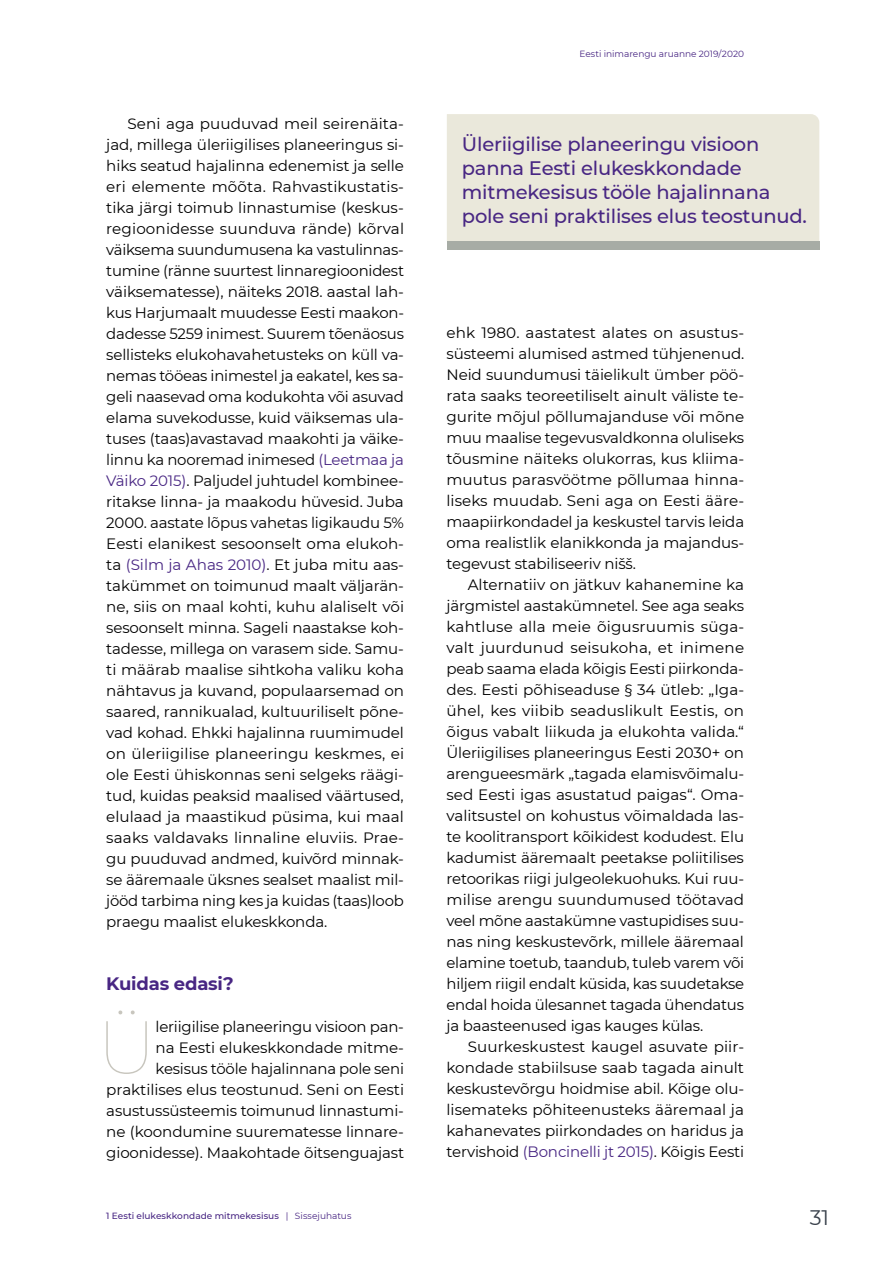
<style>
.page{position:relative;width:893px;height:1263px;background:#fff}
.page>*{position:absolute;margin:0;border:0;box-sizing:border-box;transform-origin:0 0}
.t1{font:100 75px "Montserrat";color:#c8c6be}
.t2{font:21px "Montserrat";color:#39414b}
.t3{font:500 19.5px/24px "Montserrat";letter-spacing:-.01em;color:#482683}
.t4{font:700 18px "Montserrat";letter-spacing:-.01em;color:#482683}
.t5{font:15px/21px "Montserrat";letter-spacing:-.01em;color:#000;text-align:justify}
.t6{font:500 9px "Montserrat";letter-spacing:.005em;color:#482683}
.t7{font:9px "Montserrat";color:#482683}
.s1{color:#482683}
.s2{font-weight:400}
</style>
<div class="page">
<div style="left:447px;top:114px;width:372px;height:127px;background:#eae8db"></div>
<div style="left:447px;top:241px;width:372px;height:9px;background:#a7aca5"></div>
<p class="t5" style="left:106px;top:112px;width:299px;text-indent:21px">Seni aga puuduvad meil seirenäita&shy;jad, millega üleriigilises planeeringus si&shy;hiks seatud hajalinna edenemist ja selle eri elemente mõõta. Rahvastikustatis&shy;tika järgi toimub linnastumise (keskus&shy;regioonidesse suunduva rände) kõrval väiksema suundumusena ka vastulinnas&shy;tumine (ränne suurtest linnaregioonidest väiksematesse), näiteks 2018. aastal lah&shy;kus Harjumaalt muudesse Eesti maakon&shy;dadesse 5259 inimest. Suurem tõenäosus sellisteks elukohavahetusteks on küll va&shy;nemas tööeas inimestel ja eakatel, kes sa&shy;geli naasevad oma kodukohta või asuvad elama suvekodusse, kuid väiksemas ula&shy;tuses (taas)avastavad maakohti ja väike&shy;linnu ka nooremad inimesed <span class="s1">(Leetmaa ja Väiko 2015)</span>. Paljudel juhtudel kombinee&shy;ritakse linna- ja maakodu hüvesid. Juba 2000. aastate lõpus vahetas ligikaudu 5% Eesti elanikest sesoonselt oma elukoh&shy;ta <span class="s1">(Silm ja Ahas 2010)</span>. Et juba mitu aas&shy;takümmet on toimunud maalt väljarän&shy;ne, siis on maal kohti, kuhu alaliselt või sesoonselt minna. Sageli naastakse koh&shy;tadesse, millega on varasem side. Samu&shy;ti määrab maalise sihtkoha valiku koha nähtavus ja kuvand, populaarsemad on saared, rannikualad, kultuuriliselt põne&shy;vad kohad. Ehkki hajalinna ruumimudel on üleriigilise planeeringu keskmes, ei ole Eesti ühiskonnas seni selgeks räägi&shy;tud, kuidas peaksid maalised väärtused, elulaad ja maastikud püsima, kui maal saaks valdavaks linnaline eluviis. Prae&shy;gu puuduvad andmed, kuivõrd minnak&shy;se ääremaale üksnes sealset maalist mil&shy;jööd tarbima ning kes ja kuidas (taas)loob praegu maalist elukeskkonda.</p>
<p class="t4" style="left:106px;top:970px;width:129px">Kuidas edasi?</p>
<h1 class="t1" style="left:97px;top:997px;width:61px">Ü</h1>
<p class="t5" style="left:106px;top:1015px;width:299px;text-align:right">leriigilise planeeringu visioon pan-<br>na Eesti elukeskkondade mitme&shy;kesisus tööle hajalinnana pole seni praktilises elus teostunud. Seni on Eesti asustussüsteemis toimunud linnastumi&shy;ne (koondumine suurematesse linnare&shy;gioonidesse). Maakohtade õitsenguajast</p>
<p class="t6" style="left:106px;top:1209px;width:247px">1 Eesti elukeskkondade mitmekesisus <span class="s2">| Sissejuhatus</span></p>
<p class="t7" style="left:580px;top:47px;width:166px">Eesti inimarengu aruanne 2019/2020</p>
<h3 class="t3" style="left:462px;top:131px;width:347px">Üleriigilise planeeringu visioon panna Eesti elukeskkondade mitmekesisus tööle hajalinnana pole seni praktilises elus teostunud.</h3>
<p class="t5" style="left:446px;top:321px;width:299px">ehk 1980. aastatest alates on asustus&shy;süsteemi alumised astmed tühjenenud.<br>Neid suundumusi täielikult ümber pöö&shy;rata saaks teoreetiliselt ainult väliste te&shy;gurite mõjul põllumajanduse või mõne muu maalise tegevusvaldkonna oluliseks tõusmine näiteks olukorras, kus kliima&shy;muutus parasvöötme põllumaa hinna&shy;liseks muudab. Seni aga on Eesti ääre&shy;maapiirkondadel ja keskustel tarvis leida oma realistlik elanikkonda ja majandus&shy;tegevust stabiliseeriv nišš.</p>
<p class="t5" style="left:446px;top:573px;width:299px;text-indent:21px">Alternatiiv on jätkuv kahanemine ka järgmistel aastakümnetel. See aga seaks kahtluse alla meie õigusruumis süga&shy;valt juurdunud seisukoha, et inimene peab saama elada kõigis Eesti piirkonda&shy;des. Eesti põhiseaduse § 34 ütleb: „Iga&shy;ühel, kes viibib seaduslikult Eestis, on õigus vabalt liikuda ja elukohta valida.“ Üleriigilises planeeringus Eesti 2030+ on arengueesmärk „tagada elamisvõimalu&shy;sed Eesti igas asustatud paigas“. Oma&shy;valitsustel on kohustus võimaldada las&shy;te koolitransport kõikidest kodudest. Elu kadumist ääremaalt peetakse poliitilises retoorikas riigi julgeolekuohuks. Kui ruu&shy;milise arengu suundumused töötavad veel mõne aastakümne vastupidises suu&shy;nas ning keskustevõrk, millele ääremaal elamine toetub, taandub, tuleb varem või hiljem riigil endalt küsida, kas suudetakse endal hoida ülesannet tagada ühendatus ja baasteenused igas kauges külas.</p>
<p class="t5" style="left:446px;top:1035px;width:299px;text-indent:21px">Suurkeskustest kaugel asuvate piir&shy;kondade stabiilsuse saab tagada ainult keskustevõrgu hoidmise abil. Kõige olu&shy;lisemateks põhiteenusteks ääremaal ja kahanevates piirkondades on haridus ja tervishoid <span class="s1">(Boncinelli jt 2015)</span>. Kõigis Eesti</p>
<h2 class="t2" style="left:810px;top:1203px;width:21px">31</h2>
</div>
